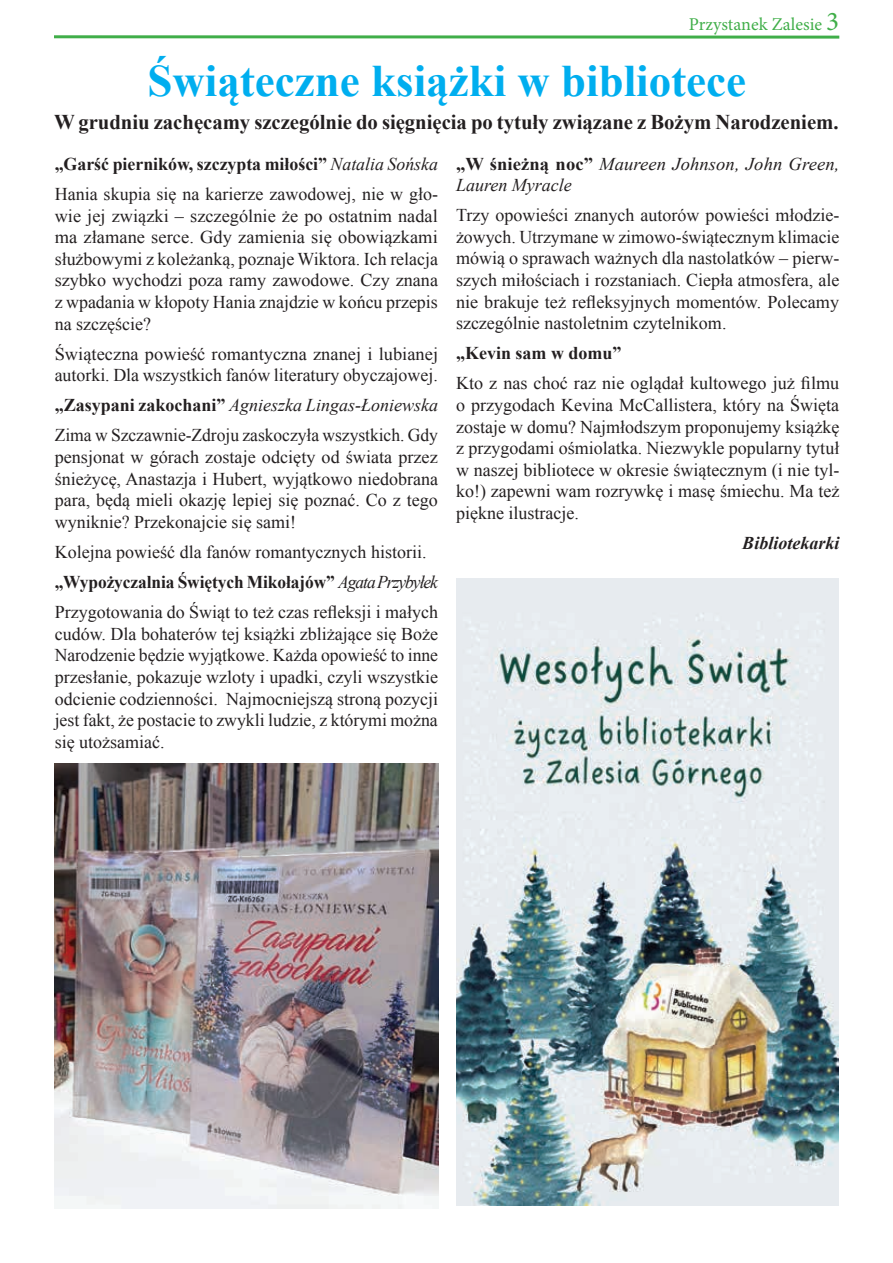
<style>
.page{position:relative;width:893px;height:1263px;background:#fff}
.page>*{position:absolute;margin:0;border:0;box-sizing:border-box;transform-origin:0 0}
.t1{font:700 45px "Times New Roman";color:#00aeef}
.t2{font:700 21px "Times New Roman";color:#231f20}
.t3{font:18px/21.6px "Times New Roman";color:#231f20;text-align:justify}
.t4{font:italic 18px/21.6px "Times New Roman";letter-spacing:.005em;color:#231f20}
.t5{font:18px "Minion Pro";color:#40ae49}
.t6{font:700 18px "Times New Roman";color:#231f20}
.t7{font:italic 700 18px "Times New Roman";color:#231f20}
.s1{font-size:27px}
.s2{font-weight:700}
.s3{font-style:italic}
.s4{font-weight:700;font-style:normal}
</style>
<div class="page">
<svg style="left:54px;top:35px;width:785px;height:4px;background:#6fc176"></svg>
<img style="left:456px;top:578px;width:383px;height:627px">
<img style="left:54px;top:764px;width:384px;height:445px">
<p class="t5" style="left:689px;top:12px;width:152px">Przystanek Zalesie <span class="s1">3</span></p>
<h1 class="t1" style="left:147px;top:50px;width:600px">Świąteczne książki w bibliotece</h1>
<p class="t2" style="left:54px;top:108px;width:786px">W grudniu zachęcamy szczególnie do sięgnięcia po tytuły związane z Bożym Narodzeniem.</p>
<p class="t3" style="left:55px;top:148px;width:385px;line-height:30.2px"><span class="s2">„Garść pierników, szczypta miłości”</span> <span class="s3">Natalia Sońska<br></span>Hania skupia się na karierze zawodowej, nie w gło-</p>
<p class="t3" style="left:55px;top:204px;width:385px">wie jej związki – szczególnie że po ostatnim nadal ma złamane serce. Gdy zamienia się obowiązkami służbowymi z koleżanką, poznaje Wiktora. Ich relacja szybko wychodzi poza ramy zawodowe. Czy znana z wpadania w kłopoty Hania znajdzie w końcu przepis na szczęście?</p>
<p class="t3" style="left:55px;top:343px;width:385px">Świąteczna powieść romantyczna znanej i lubianej autorki. Dla wszystkich fanów literatury obyczajowej.</p>
<p class="t3" style="left:55px;top:390px;width:385px;line-height:30.2px"><span class="s2">„Zasypani zakochani”</span> <span class="s3">Agnieszka Lingas-Łoniewska<br></span>Zima w Szczawnie-Zdroju zaskoczyła wszystkich. Gdy</p>
<p class="t3" style="left:55px;top:446px;width:385px">pensjonat w górach zostaje odcięty od świata przez śnieżycę, Anastazja i Hubert, wyjątkowo niedobrana para, będą mieli okazję lepiej się poznać. Co z tego wyniknie? Przekonajcie się sami!</p>
<p class="t3" style="left:55px;top:537px;width:385px;line-height:30.2px;text-align:left">Kolejna powieść dla fanów romantycznych historii. <span class="s2">„Wypożyczalnia Świętych Mikołajów”</span> <span class="s3">Agata Przybyłek<br></span>Przygotowania do Świąt to też czas refleksji i małych</p>
<p class="t3" style="left:55px;top:623px;width:385px">cudów. Dla bohaterów tej książki zbliżające się Boże Narodzenie będzie wyjątkowe. Każda opowieść to inne przesłanie, pokazuje wzloty i upadki, czyli wszystkie odcienie codzienności. Najmocniejszą stroną pozycji jest fakt, że postacie to zwykli ludzie, z którymi można się utożsamiać.</p>
<p class="t4" style="left:456px;top:152px;width:385px"><span class="s4">„W śnieżną noc”</span> Maureen Johnson, John Green,<br>Lauren Myracle</p>
<p class="t3" style="left:456px;top:204px;width:385px">Trzy opowieści znanych autorów powieści młodzie&shy;żowych. Utrzymane w zimowo-świątecznym klimacie mówią o sprawach ważnych dla nastolatków – pierw&shy;szych miłościach i rozstaniach. Ciepła atmosfera, ale nie brakuje też refleksyjnych momentów. Polecamy szczególnie nastoletnim czytelnikom.</p>
<p class="t6" style="left:456px;top:341px;width:167px">„Kevin sam w domu”</p>
<p class="t3" style="left:456px;top:372px;width:385px">Kto z nas choć raz nie oglądał kultowego już filmu o przygodach Kevina McCallistera, który na Święta zostaje w domu? Najmłodszym proponujemy książkę z przygodami ośmiolatka. Niezwykle popularny tytuł w naszej bibliotece w okresie świątecznym (i nie tyl&shy;ko!) zapewni wam rozrywkę i masę śmiechu. Ma też piękne ilustracje.</p>
<p class="t7" style="left:742px;top:531px;width:99px">Bibliotekarki</p>
</div>
